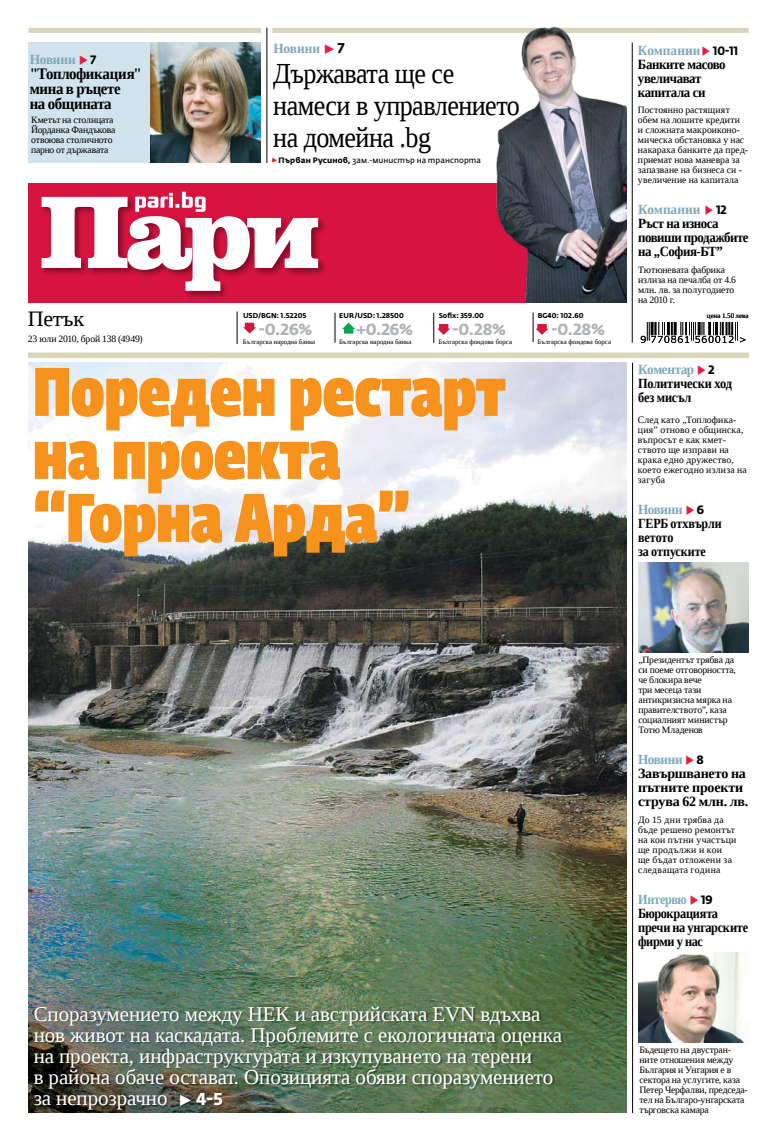
<style>
.page{position:relative;width:777px;height:1134px;background:#fff}
.page>*{position:absolute;margin:0;border:0;box-sizing:border-box;transform-origin:0 0}
.t1{font:67.9px/63px "Fedra Sans Dis Pro Heavy Cond";letter-spacing:-.005em;color:#f7931d}
.t2{font:29px/32px "Liberation Serif";letter-spacing:-.02em;color:#000;scale:.9 1}
.t3{font:22px "Liberation Serif";letter-spacing:-.01em;color:#000}
.t4{font:21px/21px "Liberation Serif";letter-spacing:-.005em;color:#fff}
.t5{font:700 16px/15px "Liberation Serif";letter-spacing:-.03em;color:#000;scale:.93 1}
.t6{font:700 16px "Fedra Sans Alt Pro";letter-spacing:-.02em;color:#b1b4b6}
.t7{font:700 14px/14px "Liberation Serif";letter-spacing:-.025em;color:#000;scale:.92 1}
.t8{font:700 14px/14px "Liberation Serif";letter-spacing:-.025em;color:#000;scale:.88 1}
.t9{font:700 14px/14px "Liberation Serif";letter-spacing:-.025em;color:#000}
.t10{font:700 14px/14px "Liberation Serif";letter-spacing:-.025em;color:#000;scale:.86 1}
.t11{font:700 14px "Liberation Serif";letter-spacing:-.01em;color:#7fa8bc;scale:.95 1}
.t12{font:9.7px/10px "Liberation Serif";color:#000}
.t13{font:9.7px/10px "Liberation Serif";letter-spacing:.02em;color:#000}
.t14{font:9.7px/10px "Liberation Serif";letter-spacing:.025em;color:#000}
.t15{font:9.7px/10px "Liberation Serif";letter-spacing:-.02em;color:#000}
.t16{font:7.8px "Fedra Sans Alt Pro";letter-spacing:.01em;color:#000}
.t17{font:700 7px "Fedra Sans Alt Pro";color:#000}
.t18{font:7px "Liberation Serif";letter-spacing:.005em;color:#000}
.t19{font:6.8px "Liberation Serif";color:#000}
.s1{font-family:"Fedra Sans Alt Pro";color:#ed1941}
.s2{font-family:"Fedra Sans Alt Pro";font-size:12px;color:#000}
.s3{font-family:"Fedra Sans Alt Pro";color:#000}
.s4{font-weight:700}
.s5{color:#7fa8bc}
.s6{font-family:"Fedra Sans Alt Pro";font-size:12px}
.s7{font-family:"Fedra Sans Alt Pro";font-weight:700;font-size:17px}
</style>
<div class="page">
<div style="left:28px;top:183px;width:598px;height:120px;background:#d71440"></div>
<div style="left:28px;top:43px;width:233px;height:120px;background:#d1e3ec"></div>
<hr style="left:267px;top:28px;width:1px;height:135px;background:#000">
<div style="left:272px;top:28px;width:476px;height:5px;background:#d8d5b9"></div>
<div style="left:28px;top:28px;width:233px;height:5px;background:#d8d5b9"></div>
<hr style="left:433px;top:313px;width:1px;height:30px;background:#000">
<hr style="left:335px;top:313px;width:1px;height:30px;background:#000">
<hr style="left:237px;top:311px;width:1px;height:33px;background:#000">
<div style="left:39px;top:194px;width:99px;height:84px;background:#000;opacity:.4"></div>
<div style="left:183px;top:214px;width:76px;height:86px;background:#000;opacity:.4"></div>
<div style="left:245px;top:215px;width:83px;height:62px;background:#000;opacity:.4"></div>
<svg style="left:42px;top:192px;width:276px;height:99px"></svg>
<hr style="left:632px;top:43px;width:1px;height:300px;background:#000">
<svg style="left:342px;top:323px;width:13px;height:11px"></svg>
<svg style="left:243px;top:323px;width:13px;height:11px"></svg>
<div style="left:28px;top:353px;width:721px;height:5px;background:#d8d5b9"></div>
<svg style="left:640px;top:323px;width:105px;height:20px"></svg>
<svg style="left:272px;top:158px;width:5px;height:5px"></svg>
<hr style="left:632px;top:363px;width:1px;height:750px;background:#000">
<svg style="left:437px;top:324px;width:13px;height:10px"></svg>
<svg style="left:533px;top:313px;width:15px;height:29px"></svg>
<img style="left:28px;top:363px;width:598px;height:750px">
<div style="left:34px;top:1005px;width:530px;height:107px;background:#000;opacity:.4"></div>
<img style="left:150px;top:43px;width:111px;height:120px">
<img style="left:638px;top:953px;width:107px;height:90px">
<img style="left:496px;top:26px;width:130px;height:277px">
<img style="left:638px;top:563px;width:110px;height:90px">
<p class="t11" style="left:30px;top:49px;width:72px">Новини <span class="s1">▶</span> <span class="s2">7</span></p>
<p class="t5" style="left:30px;top:65px;width:122px">"Топлофикация" мина в ръцете<br>на общината</p>
<p class="t15" style="left:31px;top:114px;width:86px">Кметът на столицата<br>Йорданка Фандъкова отвоюва столичното парно от държавата</p>
<p class="t11" style="left:273px;top:38px;width:76px">Новини <span class="s1">▶</span> <span class="s3">7</span></p>
<p class="t2" style="left:273px;top:57px;width:276px">Държавата ще се намеси в управлението на домейна .bg</p>
<p class="t16" style="left:278px;top:155px;width:204px"><span class="s4">Първан Русинов,</span> зам.-министър на транспорта</p>
<p class="t3" style="left:28px;top:305px;width:58px">Петък</p>
<p class="t12" style="left:28px;top:334px;width:116px">23 юли 2010, брой 138 (4949)</p>
<p class="t17" style="left:243px;top:311px;width:65px">USD/BGN: 1.52205</p>
<p class="t6" style="left:259px;top:320px;width:55px">-0.26%</p>
<p class="t19" style="left:243px;top:338px;width:74px">Българска народна банка</p>
<p class="t17" style="left:339px;top:311px;width:66px">EUR/USD: 1.28500</p>
<p class="t6" style="left:356px;top:320px;width:58px">+0.26%</p>
<p class="t19" style="left:339px;top:338px;width:74px">Българска народна банка</p>
<p class="t17" style="left:439px;top:311px;width:47px">Sofix: 359.00</p>
<p class="t6" style="left:452px;top:320px;width:55px">-0.28%</p>
<p class="t19" style="left:438px;top:338px;width:75px">Българска фондова борса</p>
<p class="t17" style="left:538px;top:311px;width:47px">BG40: 102.60</p>
<p class="t6" style="left:551px;top:320px;width:55px">-0.28%</p>
<p class="t19" style="left:537px;top:338px;width:75px">Българска фондова борса</p>
<p class="t1" style="left:33px;top:355px;width:474px">Пореден рестарт на проекта “Горна Арда”</p>
<p class="t7" style="left:638px;top:43px;width:111px"><span class="s5">Компании</span> <span class="s1">▶</span> <span class="s6">10-11<br></span>Банките масово увеличават капитала си</p>
<p class="t12" style="left:638px;top:104px;width:112px">Постоянно растящият обем на лошите кредити<br>и сложната макроиконо&shy;мическа обстановка у нас накараха банките да пред&shy;приемат нова маневра за запазване на бизнеса си - увеличение на капитала</p>
<p class="t7" style="left:638px;top:202px;width:122px"><span class="s5">Компании</span> <span class="s1">▶</span> <span class="s6">12<br></span>Ръст на износа повиши продажбите на „София-БТ”</p>
<p class="t12" style="left:638px;top:264px;width:100px">Тютюневата фабрика излиза на печалба от 4.6 млн. лв. за полугодието на 2010 г.</p>
<p class="t18" style="left:707px;top:311px;width:43px">цена 1.50 лева</p>
<p class="t8" style="left:638px;top:362px;width:108px"><span class="s5">Коментар</span> <span class="s1">▶</span> <span class="s6">2<br></span>Политически ход без мисъл</p>
<p class="t13" style="left:638px;top:414px;width:110px">След като „Топлофика&shy;ция” отново е общинска, въпросът е как кмет&shy;ството ще изправи на крака едно дружество, което ежегодно излиза на загуба</p>
<p class="t10" style="left:638px;top:502px;width:98px"><span class="s5">Новини</span> <span class="s1">▶</span> <span class="s6">6<br></span>ГЕРБ отхвърли ветото<br>за отпуските</p>
<p class="t4" style="left:34px;top:1003px;width:530px">Споразумението между НЕК и австрийската EVN вдъхва нов живот на каскадата. Проблемите с екологичната оценка на проекта, инфраструктурата и изкупуването на терени<br>в района обаче остават. Опозицията обяви споразумението за непрозрачно <span class="s7">▶ 4-5</span></p>
<p class="t12" style="left:638px;top:654px;width:99px">„Президентът трябва да си поеме отговорността, че блокира вече<br>три месеца тази антикризисна мярка на правителството”, каза социалният министър<br>Тотю Младенов</p>
<p class="t9" style="left:638px;top:752px;width:112px"><span class="s5">Новини</span> <span class="s1">▶</span> <span class="s6">8<br></span>Завършването на пътните проекти струва 62 млн. лв.</p>
<p class="t14" style="left:638px;top:814px;width:100px">До 15 дни трябва да бъде решено ремонтът на кои пътни участъци ще продължи и кои<br>ще бъдат отложени за следващата година</p>
<p class="t8" style="left:638px;top:892px;width:127px"><span class="s5">Интервю</span> <span class="s1">▶</span> <span class="s6">19<br></span>Бюрокрацията пречи на унгарските фирми у нас</p>
<p class="t12" style="left:639px;top:1044px;width:110px">Бъдещето на двустран&shy;ните отношения между<br>България и Унгария е в сектора на услугите, каза<br>Петер Черфалви, председа&shy;тел на Българо-унгарската търговска камара</p>
</div>
